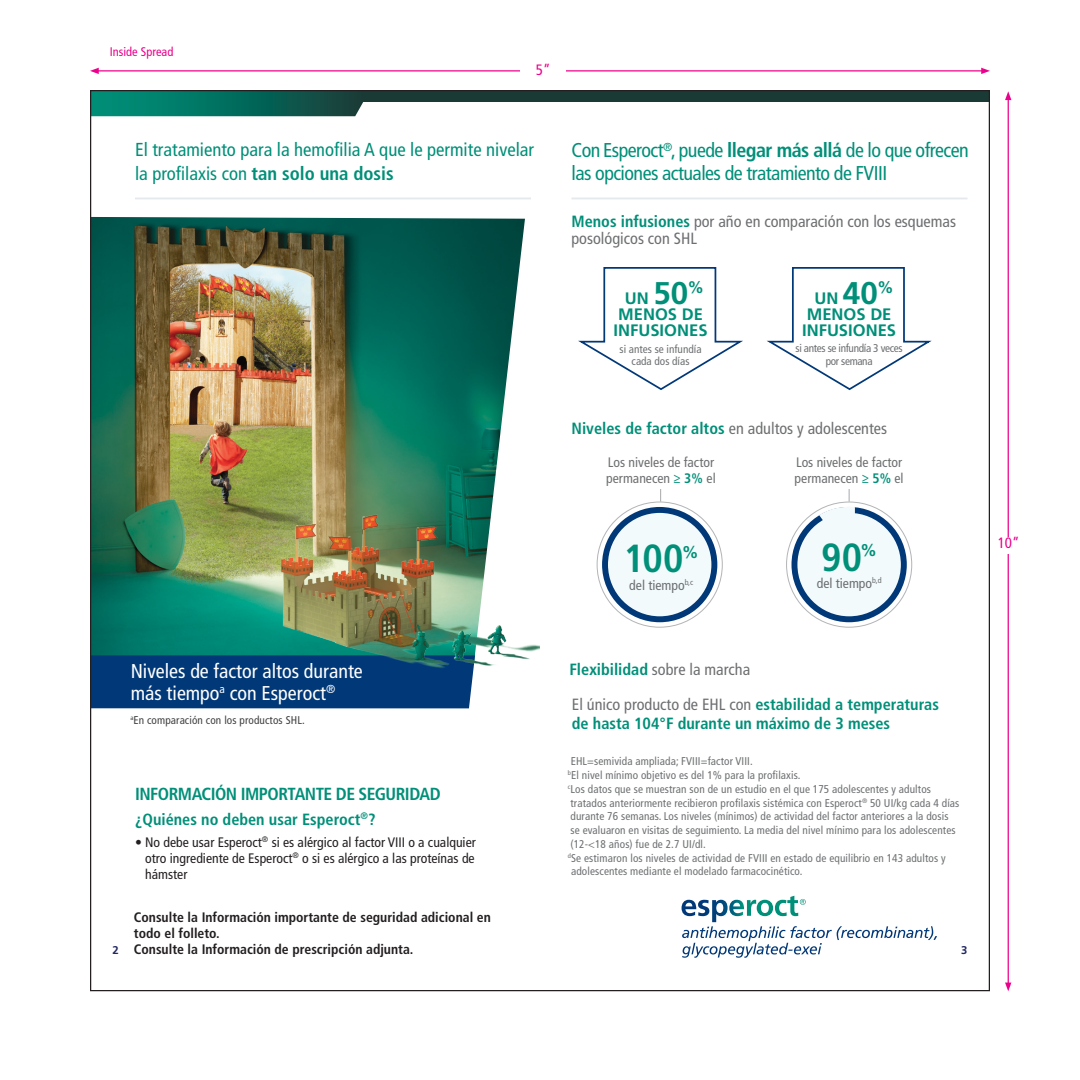
<style>
.page{position:relative;width:1080px;height:1080px;background:#fff}
.page>*{position:absolute;margin:0;border:0;box-sizing:border-box;transform-origin:0 0}
.t1{font:700 condensed 39.12px "Frutiger LT Std";color:#008f78}
.t2{font:condensed 20px/22.5px "Frutiger";letter-spacing:-.025em;color:#008f78}
.t3{font:condensed 20px/22.5px "Frutiger";color:#fff}
.t4{font:condensed 18.75px/23.8px "Frutiger";color:#008f78}
.t5{font:700 condensed 17.5px "Frutiger LT Std";letter-spacing:-.03em;color:#008f78}
.t6{font:700 17px "Frutiger LT Std";color:#008f78}
.t7{font:700 16.75px "Frutiger LT Std";color:#008f78}
.t8{font:700 16.62px/16.2px "Frutiger LT Std";color:#008f78;text-align:center}
.t9{font:condensed 16.25px/16.2px "Frutiger";color:#6d6f71}
.t10{font:700 condensed 16.25px/34.5px "Frutiger";color:#008f78}
.t11{font:700 condensed 16.25px "Frutiger LT Std";color:#008f78}
.t12{font:condensed 15px "Frutiger LT Std";color:#ec008c}
.t13{font:condensed 13.75px/16.2px "Frutiger";color:#231f20;text-align:justify}
.t14{font:700 condensed 13.75px/16.2px "Frutiger";color:#231f20}
.t15{font:condensed 13.75px/16.2px "Frutiger";color:#6d6f71}
.t16{font:condensed 12.5px "Frutiger LT Std";color:#ec008c}
.t17{font:condensed 11.25px/13.8px "Frutiger";letter-spacing:.01em;color:#6d6f71}
.t18{font:condensed 11.25px "Frutiger";letter-spacing:.01em;color:#414142}
.t19{font:condensed 11.25px/12.5px "Frutiger";letter-spacing:-.03em;color:#6d6f71;text-align:center}
.t20{font:700 11.25px "Frutiger";color:#222861}
.s1{font-family:"Frutiger LT Std";font-weight:700}
.s2{font-weight:700;color:#008f78}
.s3{font-size:31.38px}
.s4{font-family:"Frutiger LT Std";font-weight:700;color:#008f78}
.s5{font-weight:400;color:#6d6f71}
</style>
<div class="page">
<div style="left:278px;top:90px;width:262px;height:11px;background:#1a3a36"></div>
<svg style="left:92px;top:92px;width:278px;height:24px"></svg>
<img style="left:92px;top:217px;width:433px;height:438px">
<div style="left:92px;top:655px;width:380px;height:53px;background:#003878"></div>
<hr style="left:135px;top:198px;width:396px;height:1px;background:#e3e9ec">
<img style="left:225px;top:484px;width:315px;height:203px">
<div style="left:540px;top:90px;width:450px;height:11px;background:#1a3a36"></div>
<svg style="left:766px;top:267px;width:166px;height:124px"></svg>
<svg style="left:578px;top:267px;width:165px;height:123px"></svg>
<div style="left:605px;top:510px;width:109px;height:109px;background:#f2fafb;border-radius:50%"></div>
<div style="left:602px;top:507px;width:115px;height:115px;border:6px solid #003878;border-radius:50%"></div>
<div style="left:794px;top:510px;width:110px;height:109px;background:#f2fafb;border-radius:50%"></div>
<div style="left:792px;top:507px;width:115px;height:115px;border:6px solid #003878;border-radius:50%"></div>
<svg style="left:660px;top:489px;width:1px;height:13px"></svg>
<svg style="left:819px;top:489px;width:36px;height:34px"></svg>
<hr style="left:572px;top:198px;width:396px;height:1px;background:#e3e9ec">
<svg style="left:682px;top:896px;width:255px;height:62px"></svg>
<hr style="left:97px;top:70px;width:886px;height:2px;background:#ec008c">
<svg style="left:90px;top:68px;width:9px;height:6px"></svg>
<svg style="left:981px;top:68px;width:9px;height:6px"></svg>
<div style="left:520px;top:64px;width:46px;height:13px;background:#fff"></div>
<hr style="left:1008px;top:98px;width:1px;height:886px;background:#ec008c">
<svg style="left:1005px;top:983px;width:6px;height:8px"></svg>
<svg style="left:1005px;top:91px;width:6px;height:9px"></svg>
<div style="left:995px;top:537px;width:26px;height:16px;background:#fff"></div>
<p class="t16" style="left:110px;top:45px;width:65px">Inside Spread</p>
<h3 class="t12" style="left:536px;top:61px;width:16px">5”</h3>
<h3 class="t4" style="left:135px;top:138px;width:401px">El tratamiento para la hemofilia A que le permite nivelar la profilaxis con <span class="s1">tan solo una dosis</span></h3>
<h2 class="t2" style="left:572px;top:139px;width:399px">Con Esperoct<sup>®</sup>, puede <span class="s1">llegar más allá</span> de lo que ofrecen las opciones actuales de tratamiento de FVIII</h2>
<h3 class="t9" style="left:572px;top:214px;width:386px"><span class="s2">Menos infusiones</span> por año en comparación con los esquemas posológicos con SHL</h3>
<h3 class="t7" style="left:688px;top:277px;width:18px">%</h3>
<h3 class="t8" style="left:802px;top:290px;width:96px">UN <span class="s3">40<br></span>MENOS DE<br>INFUSIONES</h3>
<p class="t19" style="left:796px;top:342px;width:109px">si antes se infundía 3 veces por semana</p>
<h3 class="t7" style="left:877px;top:277px;width:18px">%</h3>
<h3 class="t8" style="left:614px;top:290px;width:96px">UN <span class="s3">50<br></span>MENOS DE<br>INFUSIONES</h3>
<p class="t17" style="left:620px;top:343px;width:84px;line-height:12.5px;text-align:center">si antes se infundía cada dos días</p>
<h3 class="t9" style="left:572px;top:420px;width:317px"><span class="s2">Niveles de factor altos</span> en adultos y adolescentes</h3>
<p class="t15" style="left:606px;top:454px;width:111px">Los niveles de factor permanecen <span class="s4">≥ 3%</span> el</p>
<p class="t15" style="left:795px;top:454px;width:111px">Los niveles de factor permanecen <span class="s4">≥ 5%</span> el</p>
<h1 class="t1" style="left:624px;top:536px;width:61px">100</h1>
<h3 class="t6" style="left:682px;top:542px;width:18px">%</h3>
<p class="t15" style="left:629px;top:577px;width:66px">del tiempo<sup>b,c</sup></p>
<h1 class="t1" style="left:821px;top:534px;width:43px">90</h1>
<h3 class="t6" style="left:860px;top:540px;width:18px">%</h3>
<p class="t15" style="left:817px;top:575px;width:66px">del tiempo<sup>b,d</sup></p>
<h2 class="t3" style="left:131px;top:660px;width:234px">Niveles de factor altos durante más tiempo<sup>a</sup> con Esperoct<sup>®</sup></h2>
<p class="t18" style="left:130px;top:713px;width:176px"><sup>a</sup>En comparación con los productos SHL.</p>
<p class="t20" style="left:112px;top:944px;width:8px">2</p>
<h3 class="t5" style="left:135px;top:784px;width:307px">INFORMACIÓN IMPORTANTE DE SEGURIDAD</h3>
<h3 class="t11" style="left:135px;top:810px;width:242px">¿Quiénes no deben usar Esperoct<sup>®</sup>?</h3>
<p class="t13" style="left:145px;top:834px;width:332px;text-indent:-10px">• No debe usar Esperoct<sup>®</sup> si es alérgico al factor VIII o a cualquier otro ingrediente de Esperoct<sup>®</sup> o si es alérgico a las proteínas de hámster</p>
<p class="t14" style="left:134px;top:909px;width:358px">Consulte la Información importante de seguridad adicional en todo el folleto.<br>Consulte la Información de prescripción adjunta.</p>
<h3 class="t10" style="left:569px;top:653px;width:371px">Flexibilidad <span class="s5">sobre la marcha<br>El único producto de EHL con</span> estabilidad a temperaturas</h3>
<h3 class="t10" style="left:572px;top:706px;width:320px">de hasta 104°F durante un máximo de 3 meses</h3>
<p class="t17" style="left:568px;top:755px;width:393px">EHL=semivida ampliada; FVIII=factor VIII.<br><sup>b</sup>El nivel mínimo objetivo es del 1% para la profilaxis.<br><sup>c</sup> Los datos que se muestran son de un estudio en el que 175 adolescentes y adultos tratados anteriormente recibieron profilaxis sistémica con Esperoct<sup>®</sup> 50 UI/kg cada 4 días durante 76 semanas. Los niveles (mínimos) de actividad del factor anteriores a la dosis<br>se evaluaron en visitas de seguimiento. La media del nivel mínimo para los adolescentes (12-&lt;18 años) fue de 2.7 UI/dl.<br><sup>d</sup> Se estimaron los niveles de actividad de FVIII en estado de equilibrio en 143 adultos y adolescentes mediante el modelado farmacocinético.</p>
<p class="t20" style="left:961px;top:944px;width:8px">3</p>
<h3 class="t12" style="left:998px;top:534px;width:23px">10”</h3>
</div>
